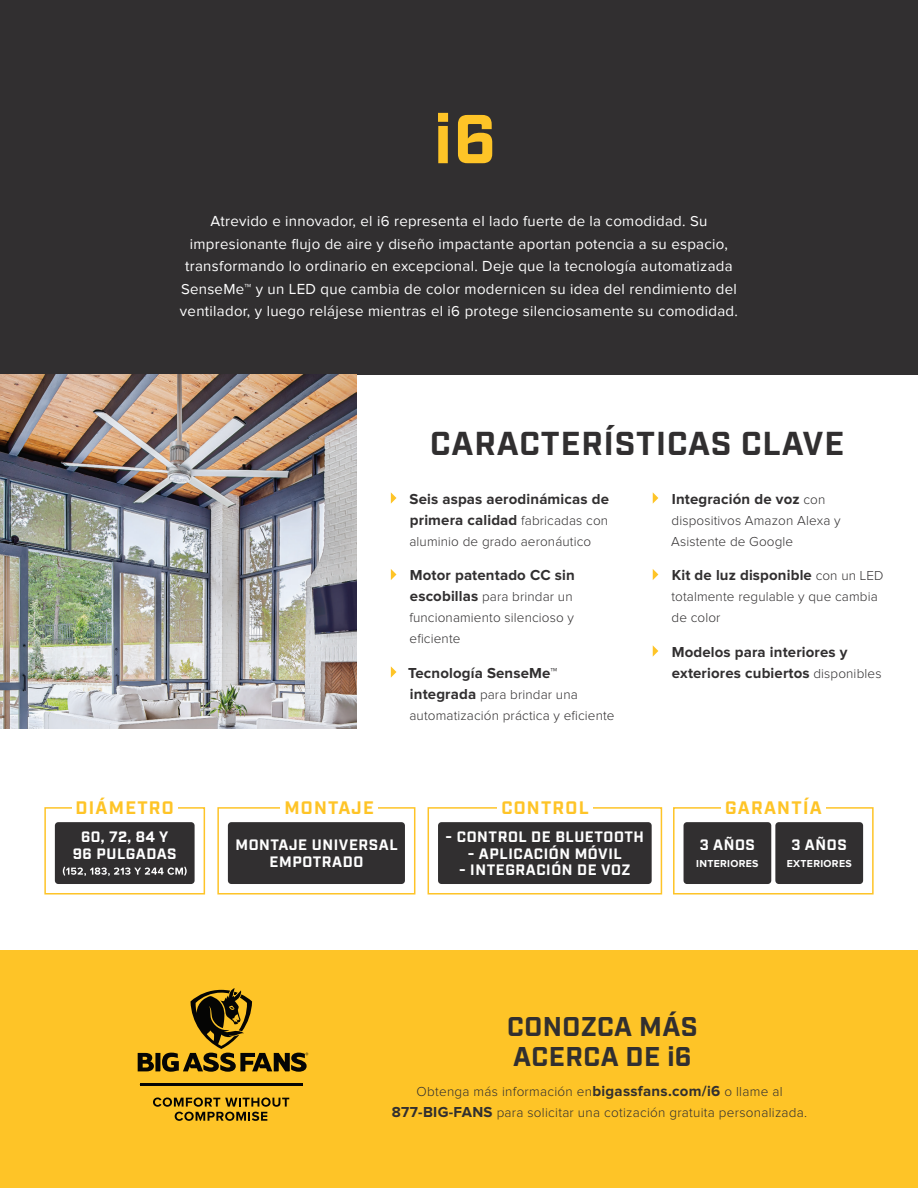
<style>
.page{position:relative;width:918px;height:1188px;background:#fff}
.page>*{position:absolute;margin:0;border:0;box-sizing:border-box;transform-origin:0 0}
.t1{font:700 69px "Industry";color:#fec427}
.t2{font:700 33px "Industry";letter-spacing:.03em;color:#312f30}
.t3{font:700 27px/30px "Industry";letter-spacing:.02em;color:#312f30}
.t4{font:700 18px "Industry";letter-spacing:.07em;color:#fec427}
.t5{font:15px/22.5px "Proxima Nova";letter-spacing:.02em;color:#fff;text-align:center}
.t6{font:700 15px/21px "Proxima Nova";letter-spacing:.01em;color:#312f30}
.t7{font:700 15px/16.5px "Industry";letter-spacing:.04em;color:#fff;text-align:center}
.t8{font:300 13.5px/21px "Proxima Nova";letter-spacing:.01em;color:#312f30}
.t9{font:700 10.5px "Proxima Nova";letter-spacing:.03em;color:#fff}
.s1{font-weight:300;font-size:13.5px}
.s2{font-weight:700;font-size:15px}
</style>
<div class="page">
<div style="left:0;top:0;width:918px;height:375px;background:#312f30"></div>
<div style="left:0;top:949px;width:918px;height:239px;background:#fec427"></div>
<svg style="left:391px;top:492px;width:5px;height:12px"></svg>
<svg style="left:391px;top:569px;width:5px;height:11px"></svg>
<svg style="left:391px;top:666px;width:5px;height:12px"></svg>
<svg style="left:653px;top:492px;width:5px;height:12px"></svg>
<svg style="left:653px;top:569px;width:5px;height:11px"></svg>
<svg style="left:653px;top:645px;width:5px;height:12px"></svg>
<div style="left:55px;top:822px;width:140px;height:62px;background:#312f30;border-radius:3px"></div>
<svg style="left:63px;top:866px;width:124px;height:10px"></svg>
<div style="left:44px;top:807px;width:161px;height:88px;border:2px solid #fec427"></div>
<div style="left:72px;top:800px;width:106px;height:14px;background:#fff"></div>
<div style="left:228px;top:822px;width:177px;height:62px;background:#312f30;border-radius:3px"></div>
<div style="left:217px;top:807px;width:198px;height:88px;border:2px solid #fec427"></div>
<div style="left:280px;top:800px;width:98px;height:14px;background:#fff"></div>
<div style="left:684px;top:822px;width:87px;height:62px;background:#312f30;border-radius:3px"></div>
<div style="left:775px;top:822px;width:88px;height:62px;background:#312f30;border-radius:3px"></div>
<div style="left:673px;top:807px;width:201px;height:88px;border:2px solid #fec427"></div>
<div style="left:721px;top:800px;width:105px;height:14px;background:#fff"></div>
<div style="left:438px;top:822px;width:214px;height:62px;background:#312f30;border-radius:3px"></div>
<div style="left:428px;top:807px;width:234px;height:88px;border:2px solid #fec427"></div>
<div style="left:497px;top:800px;width:96px;height:14px;background:#fff"></div>
<img style="left:0;top:375px;width:356px;height:354px">
<hr style="left:140px;top:1084px;width:162px;height:2px;background:#050504">
<svg style="left:153px;top:1098px;width:136px;height:23px"></svg>
<svg style="left:138px;top:988px;width:170px;height:84px"></svg>
<h1 class="t1" style="left:434px;top:98px;width:64px">i6</h1>
<p class="t5" style="left:180px;top:210px;width:560px">Atrevido e innovador, el i6 representa el lado fuerte de la comodidad. Su impresionante flujo de aire y diseño impactante aportan potencia a su espacio, transformando lo ordinario en excepcional. Deje que la tecnología automatizada SenseMe™ y un LED que cambia de color modernicen su idea del rendimiento del ventilador, y luego relájese mientras el i6 protege silenciosamente su comodidad.</p>
<h2 class="t2" style="left:430px;top:424px;width:415px">CARACTERÍSTICAS CLAVE</h2>
<p class="t4" style="left:76px;top:796px;width:100px">DIÁMETRO</p>
<p class="t7" style="left:73px;top:830px;width:105px">60, 72, 84 Y<br>96 PULGADAS</p>
<p class="t6" style="left:410px;top:489px;width:201px">Seis aspas aerodinámicas de primera calidad <span class="s1">fabricadas con</span></p>
<p class="t8" style="left:409px;top:531px;width:183px">aluminio de grado aeronáutico</p>
<p class="t6" style="left:410px;top:565px;width:167px">Motor patentado CC sin</p>
<p class="t8" style="left:409px;top:587px;width:166px;text-align:justify"><span class="s2">escobillas</span> para brindar un funcionamiento silencioso y eficiente</p>
<p class="t6" style="left:408px;top:663px;width:151px">Tecnología SenseMe™</p>
<p class="t8" style="left:409px;top:684px;width:207px"><span class="s2">integrada</span> para brindar una automatización práctica y eficiente</p>
<p class="t6" style="left:672px;top:489px;width:155px">Integración de voz <span class="s1">con</span></p>
<p class="t8" style="left:671px;top:510px;width:171px">dispositivos Amazon Alexa y<br>Asistente de Google</p>
<p class="t6" style="left:672px;top:565px;width:213px">Kit de luz disponible <span class="s1">con un LED</span></p>
<p class="t8" style="left:671px;top:587px;width:208px">totalmente regulable y que cambia de color</p>
<p class="t6" style="left:672px;top:642px;width:211px">Modelos para interiores y exteriores cubiertos <span class="s1">disponibles</span></p>
<p class="t4" style="left:285px;top:796px;width:91px">MONTAJE</p>
<p class="t7" style="left:235px;top:838px;width:164px">MONTAJE UNIVERSAL<br>EMPOTRADO</p>
<p class="t4" style="left:501px;top:796px;width:89px">CONTROL</p>
<p class="t7" style="left:446px;top:829px;width:200px">- CONTROL DE BLUETOOTH</p>
<p class="t7" style="left:468px;top:846px;width:155px">- APLICACIÓN MÓVIL</p>
<p class="t7" style="left:459px;top:862px;width:173px">- INTEGRACIÓN DE VOZ</p>
<p class="t4" style="left:725px;top:796px;width:98px">GARANTÍA</p>
<p class="t7" style="left:700px;top:837px;width:57px">3 AÑOS</p>
<p class="t9" style="left:696px;top:859px;width:64px">INTERIORES</p>
<p class="t7" style="left:792px;top:837px;width:57px">3 AÑOS</p>
<p class="t9" style="left:787px;top:859px;width:67px">EXTERIORES</p>
<h3 class="t3" style="left:507px;top:1013px;width:192px">CONOZCA MÁS<br>ACERCA DE i6</h3>
<p class="t8" style="left:392px;top:1081px;width:417px;text-align:center">Obtenga más información en<span class="s2">bigassfans.com/i6</span> o llame al<br><span class="s2">877-BIG-FANS</span> para solicitar una cotización gratuita personalizada.</p>
</div>
